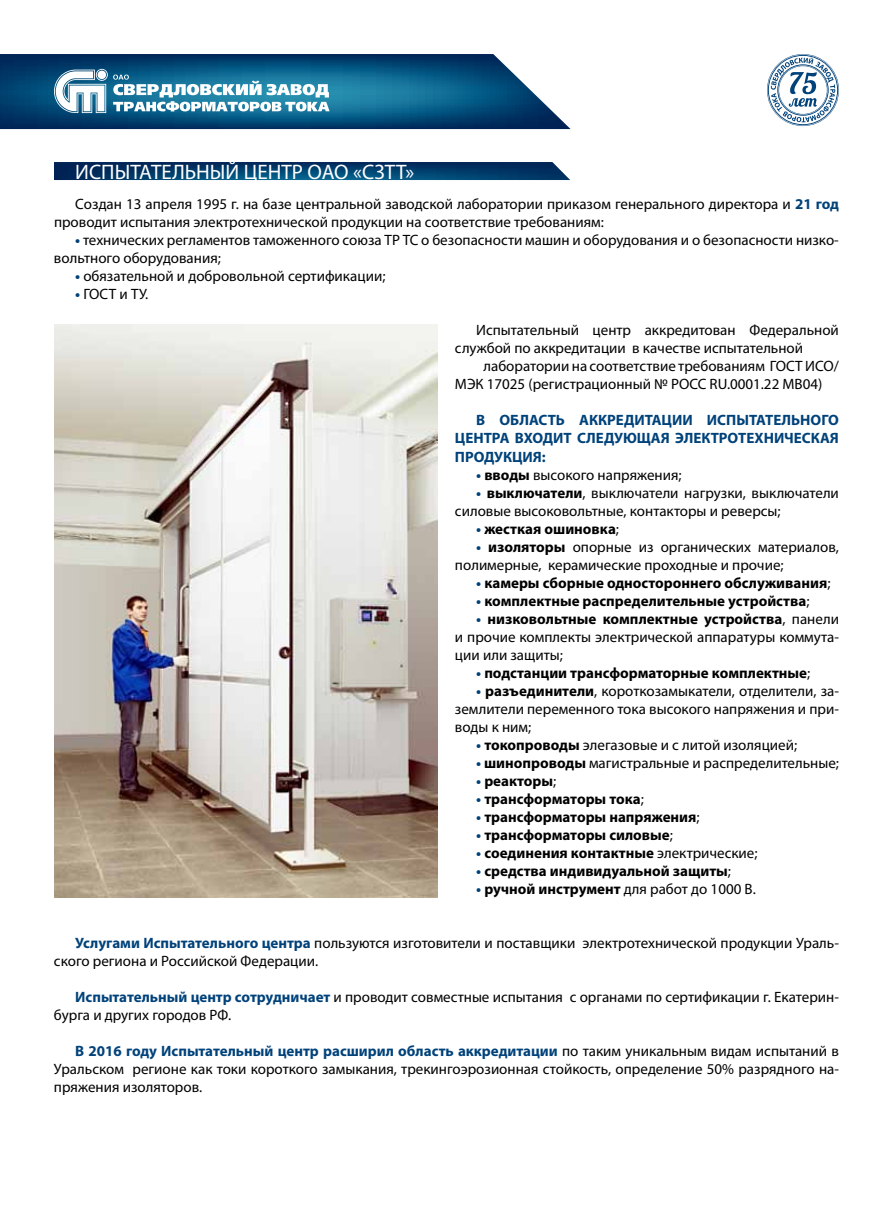
<style>
.page{position:relative;width:893px;height:1221px;background:#fff}
.page>*{position:absolute;margin:0;border:0;box-sizing:border-box;transform-origin:0 0}
.t1{font:21px "Myriad Pro";color:#fff}
.t2{font:15px/18px "Myriad Pro";color:#000}
.t3{font:700 15px "Myriad Pro";color:#000}
.t4{font:700 15px/18px "Myriad Pro";color:#00427a;text-align:justify}
.s1{font-weight:700;color:#00427a}
.s2{font-weight:700}
.s3{color:#00427a}
.s4{font-weight:400}
</style>
<div class="page">
<img style="left:54px;top:324px;width:384px;height:573px">
<svg style="left:54px;top:162px;width:516px;height:18px;background:#053d6b"></svg>
<svg style="left:767px;top:54px;width:72px;height:72px"></svg>
<svg style="left:0;top:54px;width:571px;height:75px;background:#336f93"></svg>
<h1 class="t1" style="left:75px;top:159px;width:340px">ИСПЫТАТЕЛЬНЫЙ ЦЕНТР ОАО «СЗТТ»</h1>
<p class="t2" style="left:54px;top:195px;width:786px;text-indent:21px">Cоздан 13 апреля 1995 г. на базе центральной заводской лаборатории приказом генерального директора и <span class="s1">21 год </span>проводит испытания электротехнической продукции на соответствие требованиям:</p>
<p class="t2" style="left:54px;top:231px;width:786px;text-indent:21px"><span class="s1">•</span> технических регламентов таможенного союза ТР ТС о безопасности машин и оборудования и о безопасности низко&shy;вольтного оборудования;</p>
<p class="t2" style="left:75px;top:267px;width:312px"><span class="s1">•</span> обязательной и добровольной сертификации;</p>
<p class="t2" style="left:75px;top:285px;width:75px"><span class="s1">•</span> ГОСТ и ТУ.</p>
<p class="t2" style="left:455px;top:321px;width:385px;text-indent:21px">Испытательный центр аккредитован Федеральной службой по аккредитации в качестве испытательной</p>
<p class="t2" style="left:455px;top:357px;width:385px;text-indent:28px">лаборатории на соответствие требованиям ГОСТ ИСО/<br>МЭК 17025 (регистрационный № РОСС RU.0001.22 МВ04)</p>
<p class="t4" style="left:455px;top:411px;width:385px;text-indent:21px">В ОБЛАСТЬ АККРЕДИТАЦИИ ИСПЫТАТЕЛЬНОГО ЦЕНТРА ВХОДИТ СЛЕДУЮЩАЯ ЭЛЕКТРОТЕХНИЧЕСКАЯ ПРОДУКЦИЯ:</p>
<p class="t2" style="left:476px;top:465px;width:207px"><span class="s1">•</span> <span class="s2">вводы</span> высокого напряжения;</p>
<p class="t2" style="left:455px;top:483px;width:385px;text-indent:21px"><span class="s1">•</span> <span class="s2">выключатели</span>, выключатели нагрузки, выключатели силовые высоковольтные, контакторы и реверсы;</p>
<p class="t3" style="left:476px;top:518px;width:144px"><span class="s3">•</span> жесткая ошиновка<span class="s4">;</span></p>
<p class="t2" style="left:455px;top:537px;width:385px;text-indent:21px"><span class="s1">•</span> <span class="s2">изоляторы</span> опорные из органических материалов, полимерные, керамические проходные и прочие;</p>
<p class="t3" style="left:476px;top:572px;width:356px"><span class="s3">•</span> камеры сборные одностороннего обслуживания<span class="s4">;</span></p>
<p class="t3" style="left:476px;top:590px;width:335px"><span class="s3">•</span> комплектные распределительные устройства<span class="s4">;</span></p>
<p class="t2" style="left:455px;top:609px;width:385px;text-align:justify;text-indent:21px"><span class="s1">•</span> <span class="s2">низковольтные комплектные устройства</span>, панели и прочие комплекты электрической аппаратуры коммута&shy;ции или защиты;</p>
<p class="t3" style="left:476px;top:662px;width:335px"><span class="s3">•</span> подстанции трансформаторные комплектные<span class="s4">;</span></p>
<p class="t2" style="left:455px;top:681px;width:385px;text-align:justify;text-indent:21px"><span class="s1">•</span> <span class="s2">разъединители</span>, короткозамыкатели, отделители, за&shy;землители переменного тока высокого напряжения и при&shy;воды к ним;</p>
<p class="t2" style="left:476px;top:735px;width:322px"><span class="s1">•</span> <span class="s2">токопроводы</span> элегазовые и с литой изоляцией;</p>
<p class="t2" style="left:476px;top:753px;width:364px"><span class="s1">•</span> <span class="s2">шинопроводы</span> магистральные и распределительные;</p>
<p class="t3" style="left:476px;top:770px;width:82px"><span class="s3">•</span> реакторы<span class="s4">;</span></p>
<p class="t3" style="left:476px;top:788px;width:169px"><span class="s3">•</span> трансформаторы тока<span class="s4">;</span></p>
<p class="t3" style="left:476px;top:806px;width:225px"><span class="s3">•</span> трансформаторы напряжения<span class="s4">;</span></p>
<p class="t3" style="left:476px;top:824px;width:198px"><span class="s3">•</span> трансформаторы силовые<span class="s4">;</span></p>
<p class="t3" style="left:476px;top:842px;width:283px"><span class="s3">•</span> соединения контактные <span class="s4">электрические;</span></p>
<p class="t3" style="left:476px;top:860px;width:256px"><span class="s3">•</span> средства индивидуальной защиты<span class="s4">;</span></p>
<p class="t3" style="left:476px;top:878px;width:281px"><span class="s3">•</span> ручной инструмент <span class="s4">для работ до 1000 В.</span></p>
<p class="t2" style="left:54px;top:933px;width:786px;text-indent:21px"><span class="s1">Услугами Испытательного центра</span> пользуются изготовители и поставщики электротехнической продукции Ураль&shy;ского региона и Российской Федерации.</p>
<p class="t2" style="left:54px;top:987px;width:786px;text-indent:21px"><span class="s1">Испытательный центр сотрудничает</span> и проводит совместные испытания с органами по сертификации г. Екатерин&shy;бурга и других городов РФ.</p>
<p class="t2" style="left:54px;top:1041px;width:786px;text-align:justify;text-indent:21px"><span class="s1">В 2016 году Испытательный центр расширил область аккредитации</span> по таким уникальным видам испытаний в Уральском регионе как токи короткого замыкания, трекингоэрозионная стойкость, определение 50% разрядного на&shy;пряжения изоляторов.</p>
</div>
